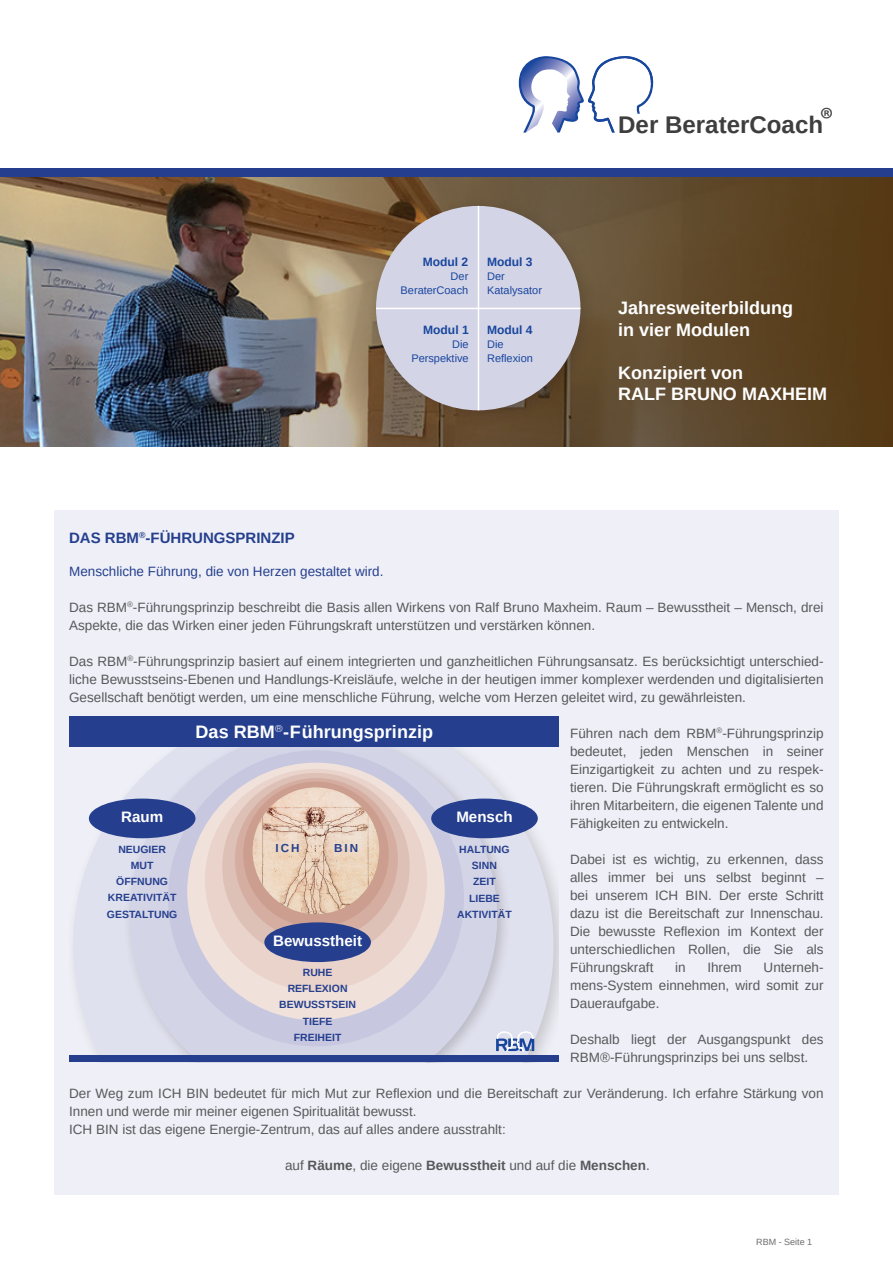
<style>
.page{position:relative;width:893px;height:1263px;background:#fff}
.page>*{position:absolute;margin:0;border:0;box-sizing:border-box;transform-origin:0 0}
.t1{font:700 24.15px "Arimo";color:#3e3e3f}
.t2{font:700 18px/21.6px "Arimo";color:#fff}
.t3{font:700 15.15px "Arimo";color:#fff}
.t4{font:700 15px "Arimo";color:#253f8e}
.t5{font:13.5px/18px "Arimo";color:#57585a;text-align:justify}
.t6{font:700 13.5px "Arimo";color:#57585a}
.t7{font:13.5px "Arimo";color:#253f8e}
.t8{font:700 12px "Arimo";color:#18469d}
.t9{font:700 11.7px "Arimo";letter-spacing:.17em;color:#253f8e}
.t10{font:10.95px/14px "Arimo";color:#18469d;text-align:right}
.t11{font:700 10.5px/16.4px "Arimo";color:#253f8e;text-align:center}
.t12{font:9px "Arimo";color:#6c6d70}
.s1{font-family:"Myriad Pro";font-weight:400;font-size:32.55px}
.s2{font-weight:400}
</style>
<div class="page">
<img style="left:0;top:177px;width:893px;height:269px">
<div style="left:0;top:168px;width:893px;height:9px;background:#253f8e"></div>
<svg style="left:519px;top:56px;width:134px;height:77px"></svg>
<div style="left:367px;top:197px;width:230px;height:230px;background:#231f20;opacity:.2"></div>
<div style="left:376px;top:206px;width:204px;height:204px;background:#d4d4e7;border-radius:50%"></div>
<hr style="left:478px;top:206px;width:1px;height:204px;background:#fff">
<hr style="left:376px;top:308px;width:204px;height:1px;background:#fff">
<div style="left:54px;top:510px;width:785px;height:685px;background:#eff0f7"></div>
<svg style="left:73px;top:814px;width:481px;height:241px;fill:#e0e1ee"></svg>
<div style="left:123px;top:726px;width:389px;height:336px;background:#231f20;opacity:.2"></div>
<svg style="left:129px;top:747px;width:368px;height:308px;fill:#d4d4e7"></svg>
<div style="left:168px;top:750px;width:296px;height:296px;background:#c7c7e0;border-radius:50%"></div>
<div style="left:187px;top:763px;width:258px;height:257px;background:#f0e2db;border-radius:50%"></div>
<div style="left:205px;top:769px;width:222px;height:222px;background:#e9d3ca;border-radius:50%"></div>
<div style="left:222px;top:773px;width:188px;height:187px;background:#ddc1b6;border-radius:50%"></div>
<div style="left:235px;top:778px;width:163px;height:163px;background:#d5aea1;border-radius:50%"></div>
<div style="left:243px;top:782px;width:146px;height:145px;background:#cb9e8f;border-radius:50%"></div>
<div style="left:69px;top:1055px;width:490px;height:7px;background:#253f8e"></div>
<svg style="left:496px;top:1031px;width:38px;height:21px"></svg>
<img style="left:253px;top:787px;width:126px;height:127px;border-radius:63px">
<div style="left:69px;top:716px;width:490px;height:31px;background:#253f8e"></div>
<div style="left:89px;top:798px;width:106px;height:40px;background:#253f8e;border-radius:50%"></div>
<div style="left:431px;top:798px;width:107px;height:40px;background:#253f8e;border-radius:50%"></div>
<div style="left:264px;top:922px;width:107px;height:40px;background:#253f8e;border-radius:50%"></div>
<p class="t8" style="left:423px;top:255px;width:47px">Modul 2</p>
<p class="t10" style="left:401px;top:269px;width:69px">Der<br>BeraterCoach</p>
<p class="t8" style="left:423px;top:323px;width:47px">Modul 1</p>
<p class="t10" style="left:411px;top:337px;width:59px">Die<br>Perspektive</p>
<p class="t8" style="left:487px;top:255px;width:47px">Modul 3</p>
<p class="t10" style="left:487px;top:269px;width:56px;text-align:left">Der<br>Katalysator</p>
<p class="t8" style="left:487px;top:323px;width:47px">Modul 4</p>
<p class="t10" style="left:487px;top:337px;width:47px;text-align:left">Die<br>Reflexion</p>
<h1 class="t1" style="left:618px;top:111px;width:217px">Der BeraterCoach<span class="s1">®</span></h1>
<h2 class="t2" style="left:618px;top:297px;width:177px">Jahresweiterbildung in vier Modulen</h2>
<h2 class="t2" style="left:618px;top:362px;width:210px">Konzipiert von<br>RALF BRUNO MAXHEIM</h2>
<p class="t4" style="left:69px;top:530px;width:227px">DAS RBM<sup>®</sup>-FÜHRUNGSPRINZIP</p>
<p class="t7" style="left:69px;top:564px;width:316px">Menschliche Führung, die von Herzen gestaltet wird.</p>
<p class="t5" style="left:69px;top:598px;width:756px">Das RBM<sup>®</sup>-Führungsprinzip beschreibt die Basis allen Wirkens von Ralf Bruno Maxheim. Raum – Bewusstheit – Mensch, drei<br>Aspekte, die das Wirken einer jeden Führungskraft unterstützen und verstärken können.</p>
<p class="t5" style="left:69px;top:652px;width:756px">Das RBM<sup>®</sup>-Führungsprinzip basiert auf einem integrierten und ganzheitlichen Führungsansatz. Es berücksichtigt unterschied&shy;liche Bewusstseins-Ebenen und Handlungs-Kreisläufe, welche in der heutigen immer komplexer werdenden und digitalisierten Gesellschaft benötigt werden, um eine menschliche Führung, welche vom Herzen geleitet wird, zu gewährleisten.</p>
<p class="t5" style="left:570px;top:724px;width:255px">Führen nach dem RBM<sup>®</sup>-Führungsprinzip bedeutet, jeden Menschen in seiner Einzigartigkeit zu achten und zu respek&shy;tieren. Die Führungskraft ermöglicht es so ihren Mitarbeitern, die eigenen Talente und Fähigkeiten zu entwickeln.</p>
<p class="t5" style="left:570px;top:850px;width:255px">Dabei ist es wichtig, zu erkennen, dass alles immer bei uns selbst beginnt – bei unserem ICH BIN. Der erste Schritt dazu ist die Bereitschaft zur Innenschau.<br>Die bewusste Reflexion im Kontext der unterschiedlichen Rollen, die Sie als Führungskraft</p>
<h2 class="t2" style="left:196px;top:721px;width:239px">Das RBM<sup>®</sup>-Führungsprinzip</h2>
<p class="t3" style="left:456px;top:809px;width:58px">Mensch</p>
<p class="t3" style="left:121px;top:809px;width:44px">Raum</p>
<p class="t11" style="left:107px;top:841px;width:72px">NEUGIER<br>MUT<br>ÖFFNUNG<br>KREATIVITÄT<br>GESTALTUNG</p>
<p class="t9" style="left:334px;top:841px;width:25px">BIN</p>
<p class="t9" style="left:276px;top:841px;width:25px">ICH</p>
<p class="t11" style="left:457px;top:841px;width:56px">HALTUNG<br>SINN<br>ZEIT<br>LIEBE<br>AKTIVITÄT</p>
<p class="t3" style="left:273px;top:933px;width:91px">Bewusstheit</p>
<p class="t11" style="left:279px;top:964px;width:78px">RUHE<br>REFLEXION<br>BEWUSSTSEIN<br>TIEFE<br>FREIHEIT</p>
<p class="t5" style="left:570px;top:958px;width:255px;text-indent:193px">Unterneh&shy;mens-System einnehmen, wird somit zur Daueraufgabe.</p>
<p class="t5" style="left:570px;top:1030px;width:255px">Deshalb liegt der Ausgangspunkt des<br>RBM®-Führungsprinzips bei uns selbst.</p>
<p class="t5" style="left:69px;top:1084px;width:756px;text-align:left">Der Weg zum ICH BIN bedeutet für mich Mut zur Reflexion und die Bereitschaft zur Veränderung. Ich erfahre Stärkung von<br>Innen und werde mir meiner eigenen Spiritualität bewusst.<br>ICH BIN ist das eigene Energie-Zentrum, das auf alles andere ausstrahlt:</p>
<p class="t6" style="left:285px;top:1157px;width:366px"><span class="s2">auf</span> Räume<span class="s2">, die eigene</span> Bewusstheit <span class="s2">und auf die</span> Menschen<span class="s2">.</span></p>
<p class="t5" style="left:675px;top:958px;width:12px">in</p>
<p class="t5" style="left:707px;top:958px;width:36px">Ihrem</p>
<p class="t12" style="left:756px;top:1237px;width:58px">RBM - Seite 1</p>
</div>
